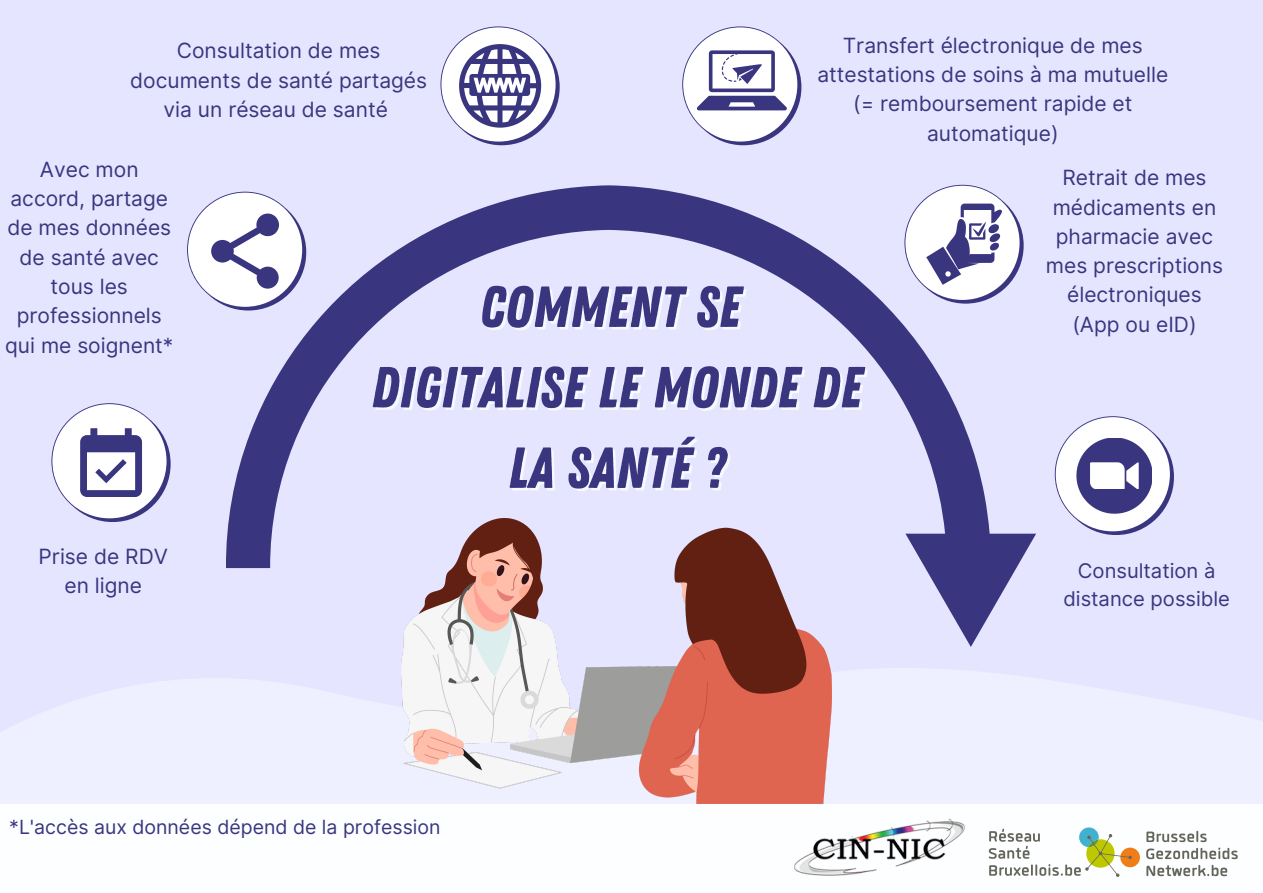
<style>
.page{position:relative;width:1263px;height:893px;background:#e6e5ff}
.page>*{position:absolute;margin:0;border:0;box-sizing:border-box;transform-origin:0 0}
.t1{font:57.75px/80.4px "Zing Rust Base";color:#39367f;text-align:center}
.t2{font:21px/29.2px "Inter";color:#39367f;text-align:center}
.t3{font:20.25px/28.1px "Inter";color:#39367f;text-align:center}
.t4{font:19.5px "Inter";color:#39367f}
</style>
<div class="page">
<svg style="left:226px;top:185px;width:810px;height:462px"></svg>
<div style="left:0;top:668px;width:1263px;height:225px;background:linear-gradient(to bottom,#e7e7ff,#fff)"></div>
<svg style="left:187px;top:192px;width:119px;height:118px"></svg>
<svg style="left:440px;top:26px;width:120px;height:119px"></svg>
<img style="left:794px;top:804px;width:170px;height:72px">
<svg style="left:904px;top:185px;width:120px;height:118px"></svg>
<svg style="left:51px;top:403px;width:120px;height:119px"></svg>
<svg style="left:682px;top:26px;width:119px;height:119px"></svg>
<svg style="left:1055px;top:416px;width:119px;height:119px"></svg>
<div style="left:1073px;top:435px;width:82px;height:81px;background:#fff"></div>
<svg style="left:1077px;top:438px;width:75px;height:75px;fill:#39367f"></svg>
<div style="left:1090px;top:462px;width:48px;height:27px;background:#fff"></div>
<img style="left:401px;top:518px;width:430px;height:286px">
<div style="left:1120px;top:847px;width:20px;height:20px;background:#ef7e18;border-radius:50%"></div>
<svg style="left:1146px;top:831px;width:92px;height:28px"></svg>
<svg style="left:1146px;top:865px;width:81px;height:11px"></svg>
<svg style="left:989px;top:827px;width:143px;height:50px"></svg>
<p class="t2" style="left:130px;top:36px;width:298px">Consultation de mes documents de santé partagés via un réseau de santé</p>
<p class="t2" style="left:817px;top:30px;width:352px">Transfert électronique de mes attestations de soins à ma mutuelle (= remboursement rapide et automatique)</p>
<p class="t2" style="left:1046px;top:163px;width:179px">Retrait de mes médicaments en pharmacie avec mes prescriptions électroniques</p>
<p class="t2" style="left:1072px;top:309px;width:126px">(App ou eID)</p>
<p class="t2" style="left:5px;top:155px;width:170px">Avec mon accord, partage de mes données de santé avec tous les professionnels qui me soignent*</p>
<p class="t1" style="left:479px;top:268px;width:262px">COMMENT SE</p>
<p class="t1" style="left:371px;top:349px;width:492px">DIGITALISE LE MONDE DE<br>LA SANTÉ ?</p>
<p class="t2" style="left:39px;top:542px;width:131px">Prise de RDV en ligne</p>
<p class="t4" style="left:9px;top:815px;width:433px">*L'accès aux données dépend de la profession</p>
<p class="t3" style="left:1063px;top:556px;width:168px">Consultation à distance possible</p>
</div>
